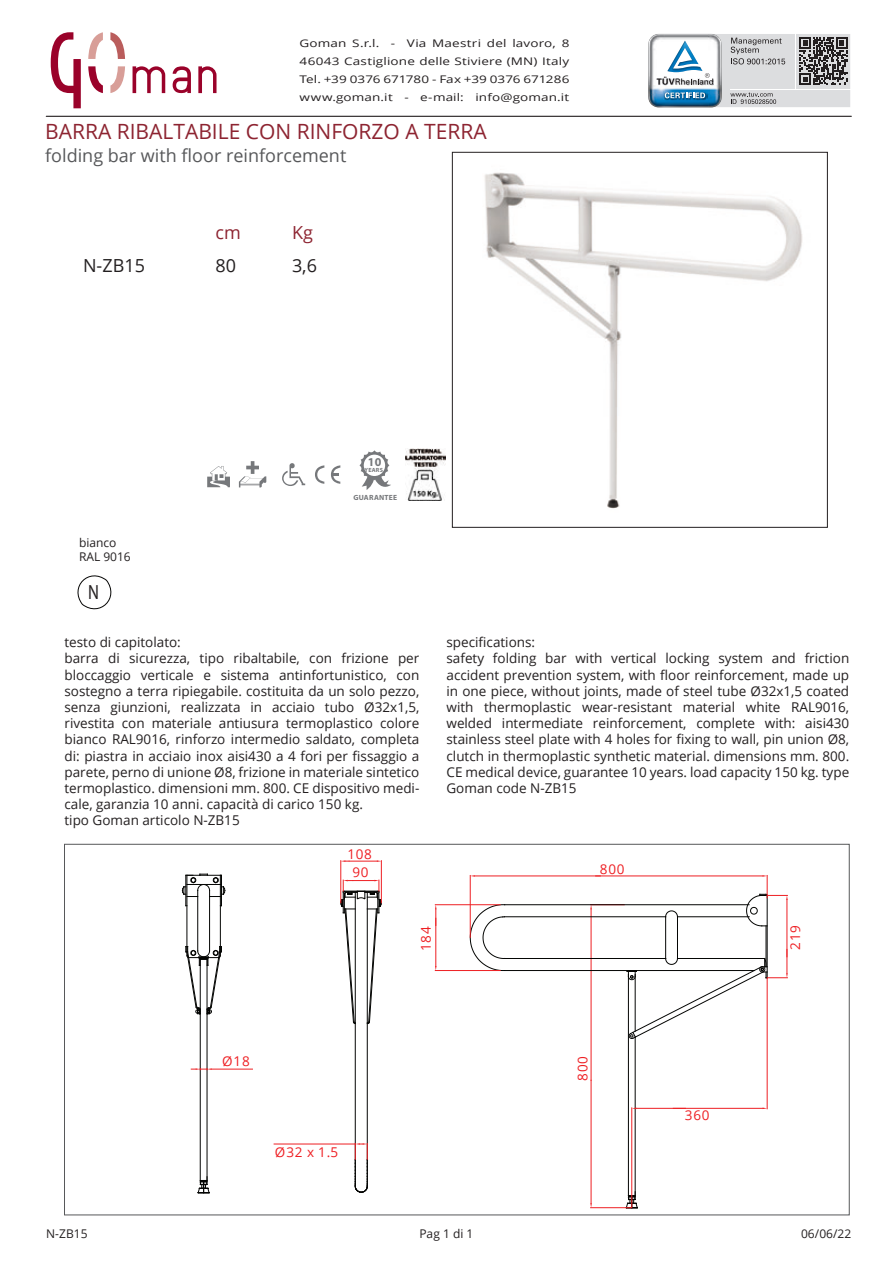
<style>
.page{position:relative;width:893px;height:1263px;background:#fff}
.page>*{position:absolute;margin:0;border:0;box-sizing:border-box;transform-origin:0 0}
.t1{font:21px "Open Sans";color:#8d2431}
.t2{font:20.7px "Myriad Pro";color:#231f20;scale:.8 1}
.t3{font:18px "Open Sans";color:#57585a}
.t4{font:18px "Open Sans";color:#231f20}
.t5{font:18px "Open Sans";color:#8d2431}
.t6{font:13.5px/16.2px "Open Sans";color:#231f20}
.t7{font:13.5px/17.9px "Open Sans";letter-spacing:.055em;color:#ee1f23;text-align:center}
.t8{font:12px/14.4px "Open Sans";color:#231f20}
.t9{font:700 12px "Myriad Pro";color:#76787b}
.t10{font:10.5px/18px "Open Sans";letter-spacing:.01em;color:#231f20;text-align:justify;scale:1.29 1}
.t11{font:700 7.5px "Myriad Pro";letter-spacing:.025em;color:#76787b}
.t12{font:700 6px "Myriad Pro";letter-spacing:.04em;color:#76787b}
</style>
<div class="page">
<hr style="left:46px;top:116px;width:805px;height:1px;background:#231f20">
<svg style="left:648px;top:33px;width:202px;height:75px"></svg>
<svg style="left:88px;top:66px;width:15px;height:27px"></svg>
<svg style="left:198px;top:66px;width:19px;height:27px"></svg>
<svg style="left:133px;top:66px;width:32px;height:27px"></svg>
<svg style="left:173px;top:66px;width:18px;height:27px"></svg>
<svg style="left:88px;top:32px;width:15px;height:27px"></svg>
<svg style="left:110px;top:32px;width:15px;height:27px"></svg>
<svg style="left:110px;top:66px;width:15px;height:27px"></svg>
<svg style="left:51px;top:32px;width:30px;height:76px"></svg>
<svg style="left:315px;top:465px;width:9px;height:19px"></svg>
<svg style="left:331px;top:465px;width:9px;height:19px"></svg>
<svg style="left:282px;top:463px;width:23px;height:23px"></svg>
<svg style="left:207px;top:466px;width:23px;height:21px"></svg>
<svg style="left:239px;top:461px;width:27px;height:26px"></svg>
<svg style="left:77px;top:575px;width:35px;height:35px"></svg>
<div style="left:452px;top:152px;width:376px;height:375px;border:1px solid #231f20"></div>
<svg style="left:359px;top:450px;width:32px;height:40px"></svg>
<img style="left:405px;top:449px;width:41px;height:52px">
<hr style="left:766px;top:926px;width:1px;height:41px;background:#040503">
<hr style="left:767px;top:895px;width:1px;height:83px;background:#040503">
<hr style="left:787px;top:900px;width:1px;height:57px;background:#ee1f23">
<hr style="left:341px;top:861px;width:1px;height:42px;background:#ee1f23">
<hr style="left:381px;top:861px;width:1px;height:42px;background:#ee1f23">
<svg style="left:341px;top:860px;width:40px;height:2px"></svg>
<hr style="left:187px;top:875px;width:1px;height:77px;background:#040503">
<hr style="left:186px;top:875px;width:1px;height:31px;background:#040503">
<hr style="left:220px;top:875px;width:1px;height:77px;background:#040503">
<hr style="left:221px;top:875px;width:1px;height:31px;background:#040503">
<hr style="left:635px;top:1037px;width:1px;height:158px;background:#040503">
<hr style="left:628px;top:974px;width:1px;height:221px;background:#040503">
<hr style="left:207px;top:959px;width:1px;height:221px;background:#040503">
<hr style="left:200px;top:959px;width:1px;height:221px;background:#040503">
<svg style="left:626px;top:1192px;width:12px;height:16px"></svg>
<svg style="left:198px;top:1177px;width:12px;height:16px"></svg>
<hr style="left:591px;top:1207px;width:40px;height:1px;background:#ee1f23">
<hr style="left:591px;top:909px;width:1px;height:171px;background:#ee1f23">
<hr style="left:591px;top:1080px;width:1px;height:123px;background:#ee1f23">
<hr style="left:212px;top:1069px;width:40px;height:1px;background:#ee1f23">
<svg style="left:191px;top:1068px;width:21px;height:2px"></svg>
<hr style="left:505px;top:904px;width:244px;height:1px;background:#040503">
<hr style="left:505px;top:970px;width:249px;height:1px;background:#040503">
<hr style="left:677px;top:916px;width:1px;height:42px;background:#040503">
<hr style="left:504px;top:916px;width:162px;height:1px;background:#040503">
<hr style="left:677px;top:916px;width:72px;height:1px;background:#040503">
<hr style="left:505px;top:958px;width:161px;height:1px;background:#040503">
<hr style="left:665px;top:917px;width:1px;height:41px;background:#040503">
<svg style="left:470px;top:904px;width:35px;height:67px"></svg>
<svg style="left:665px;top:910px;width:13px;height:7px"></svg>
<hr style="left:470px;top:875px;width:1px;height:62px;background:#ee1f23">
<hr style="left:596px;top:876px;width:167px;height:1px;background:#ee1f23">
<hr style="left:475px;top:876px;width:125px;height:1px;background:#ee1f23">
<svg style="left:746px;top:875px;width:42px;height:52px"></svg>
<hr style="left:435px;top:904px;width:65px;height:1px;background:#ee1f23">
<hr style="left:435px;top:970px;width:65px;height:1px;background:#ee1f23">
<hr style="left:436px;top:918px;width:1px;height:48px;background:#ee1f23">
<svg style="left:435px;top:905px;width:2px;height:20px"></svg>
<hr style="left:197px;top:890px;width:1px;height:61px;background:#040503">
<hr style="left:209px;top:890px;width:1px;height:61px;background:#040503">
<svg style="left:186px;top:946px;width:36px;height:68px"></svg>
<svg style="left:182px;top:874px;width:43px;height:23px"></svg>
<svg style="left:627px;top:949px;width:161px;height:90px"></svg>
<hr style="left:367px;top:892px;width:1px;height:268px;background:#040503">
<hr style="left:355px;top:892px;width:1px;height:268px;background:#040503">
<hr style="left:274px;top:1144px;width:81px;height:1px;background:#ee1f23">
<svg style="left:355px;top:1143px;width:13px;height:50px"></svg>
<svg style="left:341px;top:880px;width:41px;height:144px"></svg>
<hr style="left:767px;top:978px;width:1px;height:131px;background:#ee1f23">
<hr style="left:631px;top:1108px;width:1px;height:99px;background:#ee1f23">
<hr style="left:673px;top:1108px;width:90px;height:1px;background:#ee1f23">
<hr style="left:636px;top:1108px;width:49px;height:1px;background:#ee1f23">
<img style="left:484px;top:172px;width:319px;height:337px">
<p class="t10" style="left:299px;top:34px;width:211px">Goman S.r.l. - Via Maestri del lavoro, 8<br>46043 Castiglione delle Stiviere (MN) Italy Tel. +39 0376 671780 - Fax +39 0376 671286 www.goman.it - e-mail: info@goman.it</p>
<h1 class="t1" style="left:45px;top:117px;width:443px">BARRA RIBALTABILE CON RINFORZO A TERRA</h1>
<h3 class="t3" style="left:45px;top:143px;width:303px">folding bar with floor reinforcement</h3>
<h3 class="t4" style="left:83px;top:253px;width:63px">N-ZB15</h3>
<h3 class="t5" style="left:215px;top:221px;width:27px">cm</h3>
<h3 class="t4" style="left:215px;top:253px;width:22px">80</h3>
<h3 class="t5" style="left:292px;top:221px;width:22px">Kg</h3>
<h3 class="t4" style="left:292px;top:253px;width:27px">3,6</h3>
<p class="t8" style="left:79px;top:535px;width:53px">bianco<br>RAL 9016</p>
<h2 class="t2" style="left:88px;top:579px;width:15px">N</h2>
<p class="t9" style="left:368px;top:454px;width:15px">10</p>
<p class="t12" style="left:365px;top:466px;width:20px">YEARS</p>
<p class="t11" style="left:354px;top:493px;width:45px">GUARANTEE</p>
<p class="t6" style="left:64px;top:634px;width:356px">testo di capitolato:<br>barra di sicurezza, tipo ribaltabile, con frizione per bloccaggio verticale e sistema antinfortunistico, con sostegno a terra ripiegabile. costituita da un solo pezzo, senza giunzioni, realizzata in acciaio tubo Ø32x1,5, rivestita con materiale antiusura termoplastico colore bianco RAL9016, rinforzo intermedio saldato, completa di: piastra in acciaio inox aisi430 a 4 fori per fissaggio a parete, perno di unione Ø8, frizione in materiale sintetico termoplastico. dimensioni mm. 800. CE dispositivo medi&shy;cale, garanzia 10 anni. capacità di carico 150 kg.<br>tipo Goman articolo N-ZB15</p>
<p class="t6" style="left:446px;top:634px;width:404px">specifications:<br>safety folding bar with vertical locking system and friction accident prevention system, with floor reinforcement, made up in one piece, without joints, made of steel tube Ø32x1,5 coated with thermoplastic wear-resistant material white RAL9016, welded intermediate reinforcement, complete with: aisi430 stainless steel plate with 4 holes for fixing to wall, pin union Ø8, clutch in thermoplastic synthetic material. dimensions mm. 800.<br>CE medical device, guarantee 10 years. load capacity 150 kg. type Goman code N-ZB15</p>
<p class="t7" style="left:347px;top:845px;width:26px">108<br>90</p>
<p class="t7" style="left:222px;top:1052px;width:29px">Ø18</p>
<p class="t7" style="left:275px;top:1143px;width:65px">Ø32 x 1.5</p>
<p class="t7" style="left:417px;top:951px;width:26px;rotate:-90deg">184</p>
<p class="t7" style="left:600px;top:860px;width:26px">800</p>
<p class="t7" style="left:573px;top:1081px;width:26px;rotate:-90deg">800</p>
<p class="t7" style="left:685px;top:1106px;width:26px">360</p>
<p class="t7" style="left:786px;top:950px;width:26px;rotate:-90deg">219</p>
<p class="t8" style="left:46px;top:1226px;width:43px">N-ZB15</p>
<p class="t8" style="left:419px;top:1226px;width:56px">Pag 1 di 1</p>
<p class="t8" style="left:801px;top:1226px;width:52px">06/06/22</p>
</div>
